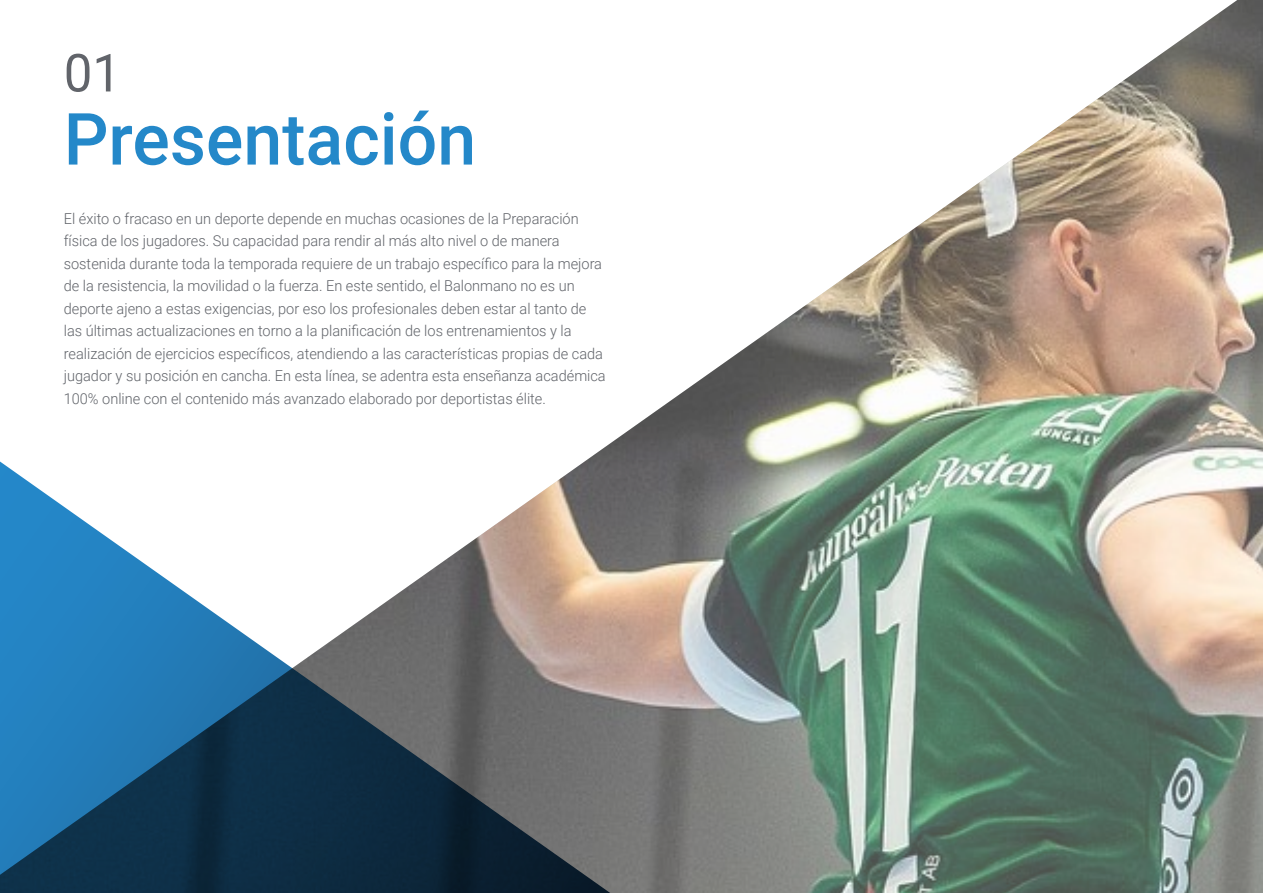
<style>
.page{position:relative;width:1263px;height:893px;background:#fff}
.page>*{position:absolute;margin:0;border:0;box-sizing:border-box;transform-origin:0 0}
.t1{font:500 72px "Roboto";color:#2488c9}
.t2{font:52.5px "Roboto";color:#61646a}
.t3{font:300 15px/22.5px "Roboto";color:#61646a}
</style>
<div class="page">
<img style="left:606px;top:0;width:657px;height:893px">
<svg style="left:0;top:446px;width:640px;height:447px"></svg>
<h2 class="t2" style="left:64px;top:36px;width:59px">01</h2>
<h1 class="t1" style="left:64px;top:89px;width:414px">Presentación</h1>
<p class="t3" style="left:64px;top:207px;width:543px">El éxito o fracaso en un deporte depende en muchas ocasiones de la Preparación física de los jugadores. Su capacidad para rendir al más alto nivel o de manera sostenida durante toda la temporada requiere de un trabajo específico para la mejora de la resistencia, la movilidad o la fuerza. En este sentido, el Balonmano no es un deporte ajeno a estas exigencias, por eso los profesionales deben estar al tanto de las últimas actualizaciones en torno a la planificación de los entrenamientos y la realización de ejercicios específicos, atendiendo a las características propias de cada jugador y su posición en cancha. En esta línea, se adentra esta enseñanza académica 100% online con el contenido más avanzado elaborado por deportistas élite.</p>
</div>
